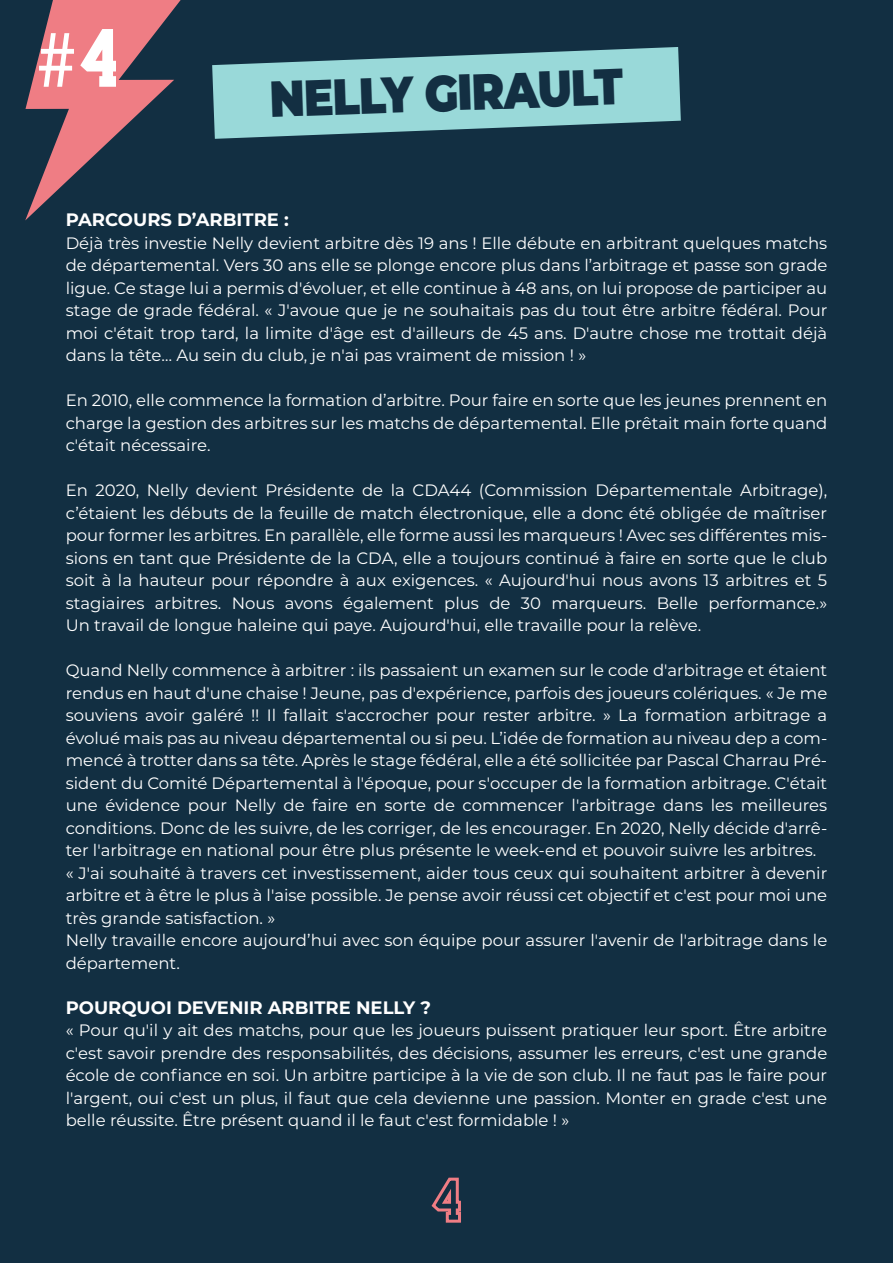
<style>
.page{position:relative;width:893px;height:1263px;background:#122f42}
.page>*{position:absolute;margin:0;border:0;box-sizing:border-box;transform-origin:0 0}
.t1{font:82.5px "Myriad Pro";color:#fff}
.t2{font:900 50.55px "Montserrat";color:#132f42;scale:.87 1}
.t3{font:700 18px "Montserrat";color:#fff}
.t4{font:16.5px/22.5px "Montserrat";color:#fff;text-align:justify}
.s1{font-family:"Neptunes"}
</style>
<div class="page">
<svg style="left:25px;top:0;width:156px;height:220px"></svg>
<svg style="left:431px;top:1177px;width:30px;height:46px"></svg>
<svg style="left:212px;top:47px;width:469px;height:92px"></svg>
<h1 class="t1" style="left:36px;top:8px;width:85px">#<span class="s1">4</span></h1>
<h2 class="t2" style="left:268px;top:61px;width:408px;rotate:-2deg">NELLY GIRAULT</h2>
<p class="t3" style="left:66px;top:207px;width:225px">PARCOURS D’ARBITRE :</p>
<p class="t4" style="left:66px;top:231px;width:763px">Déjà très investie Nelly devient arbitre dès 19 ans ! Elle débute en arbitrant quelques matchs de départemental. Vers 30 ans elle se plonge encore plus dans l’arbitrage et passe son grade ligue. Ce stage lui a permis d'évoluer, et elle continue à 48 ans, on lui propose de participer au stage de grade fédéral. « J'avoue que je ne souhaitais pas du tout être arbitre fédéral. Pour moi c'était trop tard, la limite d'âge est d'ailleurs de 45 ans. D'autre chose me trottait déjà dans la tête… Au sein du club, je n'ai pas vraiment de mission ! »</p>
<p class="t4" style="left:66px;top:388px;width:763px">En 2010, elle commence la formation d’arbitre. Pour faire en sorte que les jeunes prennent en charge la gestion des arbitres sur les matchs de départemental. Elle prêtait main forte quand c'était nécessaire.</p>
<p class="t4" style="left:66px;top:478px;width:763px">En 2020, Nelly devient Présidente de la CDA44 (Commission Départementale Arbitrage), c’étaient les débuts de la feuille de match électronique, elle a donc été obligée de maîtriser pour former les arbitres. En parallèle, elle forme aussi les marqueurs ! Avec ses différentes mis&shy;sions en tant que Présidente de la CDA, elle a toujours continué à faire en sorte que le club soit à la hauteur pour répondre à aux exigences. « Aujourd'hui nous avons 13 arbitres et 5 stagiaires arbitres. Nous avons également plus de 30 marqueurs. Belle performance.» Un travail de longue haleine qui paye. Aujourd'hui, elle travaille pour la relève.</p>
<p class="t4" style="left:66px;top:658px;width:763px;text-align:left">Quand Nelly commence à arbitrer : ils passaient un examen sur le code d'arbitrage et étaient rendus en haut d'une chaise ! Jeune, pas d'expérience, parfois des joueurs colériques. « Je me souviens avoir galéré !! Il fallait s'accrocher pour rester arbitre. » La formation arbitrage a évolué mais pas au niveau départemental ou si peu. L’idée de formation au niveau dep a com&shy;mencé à trotter dans sa tête. Après le stage fédéral, elle a été sollicitée par Pascal Charrau Pré&shy;sident du Comité Départemental à l'époque, pour s'occuper de la formation arbitrage. C'était une évidence pour Nelly de faire en sorte de commencer l'arbitrage dans les meilleures conditions. Donc de les suivre, de les corriger, de les encourager. En 2020, Nelly décide d'arrê&shy;ter l'arbitrage en national pour être plus présente le week-end et pouvoir suivre les arbitres. « J'ai souhaité à travers cet investissement, aider tous ceux qui souhaitent arbitrer à devenir arbitre et à être le plus à l'aise possible. Je pense avoir réussi cet objectif et c'est pour moi une très grande satisfaction. »<br>Nelly travaille encore aujourd’hui avec son équipe pour assurer l'avenir de l'arbitrage dans le département.</p>
<p class="t3" style="left:66px;top:994px;width:367px">POURQUOI DEVENIR ARBITRE NELLY ?</p>
<p class="t4" style="left:66px;top:1018px;width:763px">« Pour qu'il y ait des matchs, pour que les joueurs puissent pratiquer leur sport. Être arbitre c'est savoir prendre des responsabilités, des décisions, assumer les erreurs, c'est une grande école de confiance en soi. Un arbitre participe à la vie de son club. Il ne faut pas le faire pour l'argent, oui c'est un plus, il faut que cela devienne une passion. Monter en grade c'est une belle réussite. Être présent quand il le faut c'est formidable ! »</p>
</div>
